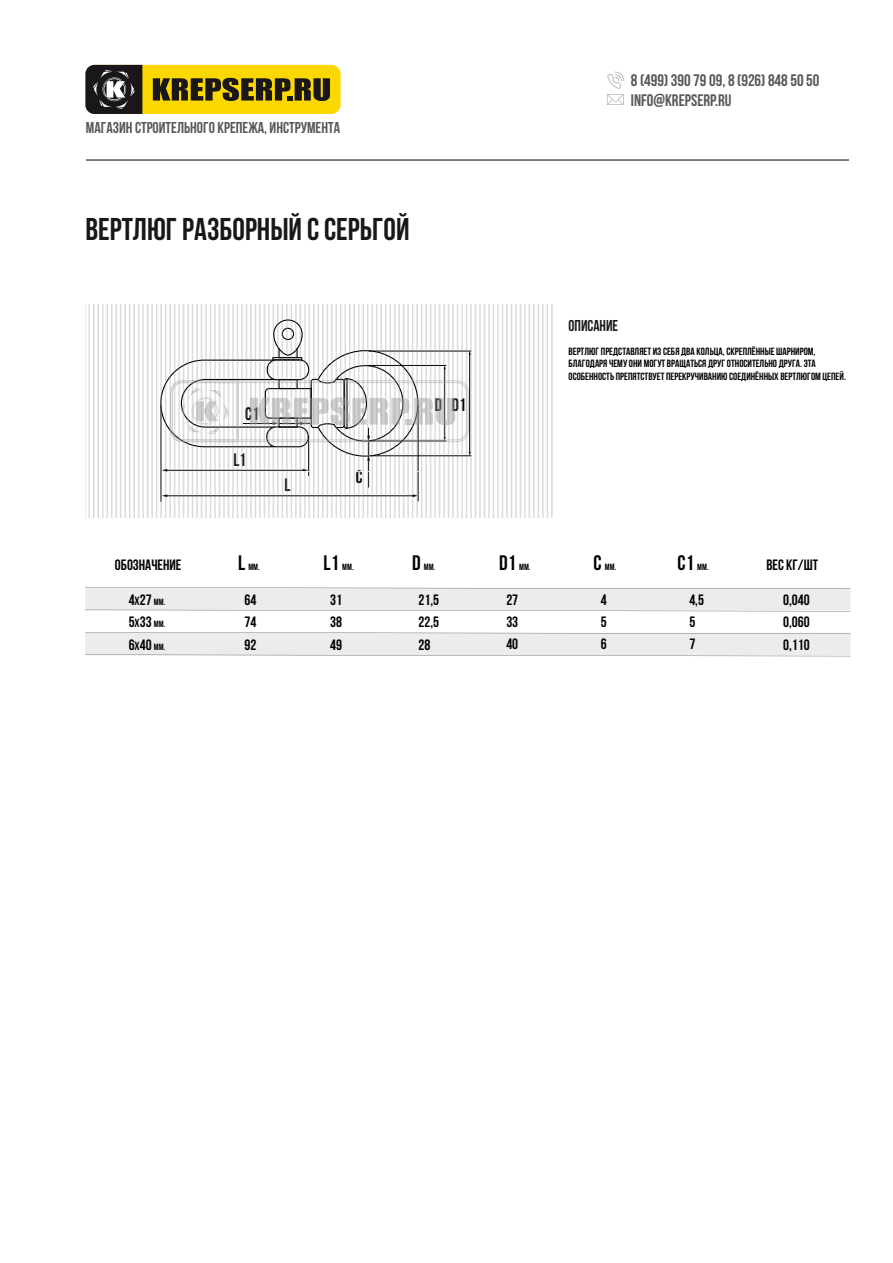
<style>
.page{position:relative;width:893px;height:1263px;background:#fff}
.page>*{position:absolute;margin:0;border:0;box-sizing:border-box;transform-origin:0 0}
.t1{font:700 31.5px "Bebas Neue";color:#1a171b}
.t2{font:700 21px "Bebas Neue";color:#000}
.t3{font:700 18.15px "Bebas Neue";color:#000;scale:.96 1}
.t4{font:700 18.15px "Bebas Neue";color:#1a171b;scale:.96 1}
.t5{font:700 16.65px/20.1px "Bebas Neue";color:#58585a}
.t6{font:700 15.75px "Bebas Neue";color:#58585a}
.t7{font:700 15.75px "Bebas Neue";color:#1a171b;scale:.96 1}
.t8{font:700 15px/22.4px "Bebas Neue";color:#000;text-align:justify}
.t9{font:700 10.5px/12.6px "Bebas Neue";color:#000}
.t10{font:700 9px "Bebas Neue";color:#000}
.s1{font-size:12px}
.s2{font-size:9px}
</style>
<div class="page">
<div style="left:85px;top:65px;width:256px;height:49px;background:#fcd800;border-radius:9px"></div>
<svg style="left:85px;top:65px;width:57px;height:49px;background:#3f3d3f"></svg>
<svg style="left:153px;top:78px;width:177px;height:23px"></svg>
<hr style="left:86px;top:159px;width:763px;height:2px;background:#58585a">
<svg style="left:607px;top:72px;width:17px;height:33px"></svg>
<svg style="left:85px;top:588px;width:766px;height:69px;fill:#ebecec"></svg>
<svg style="left:85px;top:305px;width:468px;height:213px"></svg>
<svg style="left:160px;top:350px;width:311px;height:137px"></svg>
<h3 class="t6" style="left:86px;top:119px;width:256px">МАГАЗИН СТРОИТЕЛЬНОГО КРЕПЕЖА, ИНСТРУМЕНТА</h3>
<h1 class="t1" style="left:85px;top:211px;width:326px">ВЕРТЛЮГ РАЗБОРНЫЙ С СЕРЬГОЙ</h1>
<h3 class="t3" style="left:245px;top:404px;width:16px">C1</h3>
<h3 class="t4" style="left:233px;top:450px;width:15px">L1</h3>
<h3 class="t4" style="left:284px;top:475px;width:8px">L</h3>
<h3 class="t3" style="left:356px;top:467px;width:9px">C</h3>
<h3 class="t3" style="left:435px;top:395px;width:34px">D D1</h3>
<h3 class="t5" style="left:631px;top:70px;width:190px">8 (499) 390 79 09, 8 (926) 848 50 50<br>INFO@KREPSERP.RU</h3>
<h3 class="t7" style="left:568px;top:317px;width:53px">ОПИСАНИЕ</h3>
<p class="t9" style="left:568px;top:345px;width:279px">ВЕРТЛЮГ ПРЕДСТАВЛЯЕТ ИЗ СЕБЯ ДВА КОЛЬЦА, СКРЕПЛЁННЫЕ ШАРНИРОМ,<br>БЛАГОДАРЯ ЧЕМУ ОНИ МОГУТ ВРАЩАТЬСЯ ДРУГ ОТНОСИТЕЛЬНО ДРУГА. ЭТА<br>ОСОБЕННОСТЬ ПРЕПЯТСТВУЕТ ПЕРЕКРУЧИВАНИЮ СОЕДИНЁННЫХ ВЕРТЛЮГОМ ЦЕПЕЙ.</p>
<h2 class="t2" style="left:324px;top:551px;width:17px">L1</h2>
<p class="t10" style="left:342px;top:562px;width:13px">ММ.</p>
<h2 class="t2" style="left:594px;top:551px;width:10px">C</h2>
<p class="t10" style="left:605px;top:562px;width:13px">ММ.</p>
<h3 class="t8" style="left:330px;top:588px;width:13px">31<br>38<br>49</h3>
<h3 class="t8" style="left:689px;top:588px;width:16px;text-align:left">4,5<br>5<br>7</h3>
<h2 class="t2" style="left:678px;top:551px;width:18px">C1</h2>
<p class="t10" style="left:697px;top:562px;width:13px">ММ.</p>
<h3 class="t8" style="left:115px;top:554px;width:68px">ОБОЗНАЧЕНИЕ</h3>
<h2 class="t2" style="left:238px;top:551px;width:9px">L</h2>
<p class="t10" style="left:248px;top:562px;width:13px">ММ.</p>
<h3 class="t8" style="left:766px;top:553px;width:53px">ВЕС КГ/ШТ</h3>
<h2 class="t2" style="left:412px;top:551px;width:10px">D</h2>
<p class="t10" style="left:424px;top:562px;width:13px">ММ.</p>
<h2 class="t2" style="left:499px;top:551px;width:18px">D1</h2>
<p class="t10" style="left:519px;top:562px;width:13px">ММ.</p>
<h3 class="t8" style="left:419px;top:588px;width:22px">21,5<br>22,5<br>28</h3>
<h3 class="t8" style="left:601px;top:588px;width:7px">4<br>5<br>6</h3>
<h3 class="t8" style="left:245px;top:588px;width:13px">64<br>74<br>92</h3>
<h3 class="t8" style="left:506px;top:588px;width:13px">27<br>33<br>40</h3>
<h3 class="t8" style="left:783px;top:588px;width:28px">0,040<br>0,060<br>0,110</h3>
<h3 class="t8" style="left:129px;top:588px;width:38px">4<span class="s1">Х</span>27 <span class="s2">ММ.<br></span>5<span class="s1">Х</span>33 <span class="s2">ММ.<br></span>6<span class="s1">Х</span>40 <span class="s2">ММ.</span></h3>
</div>
